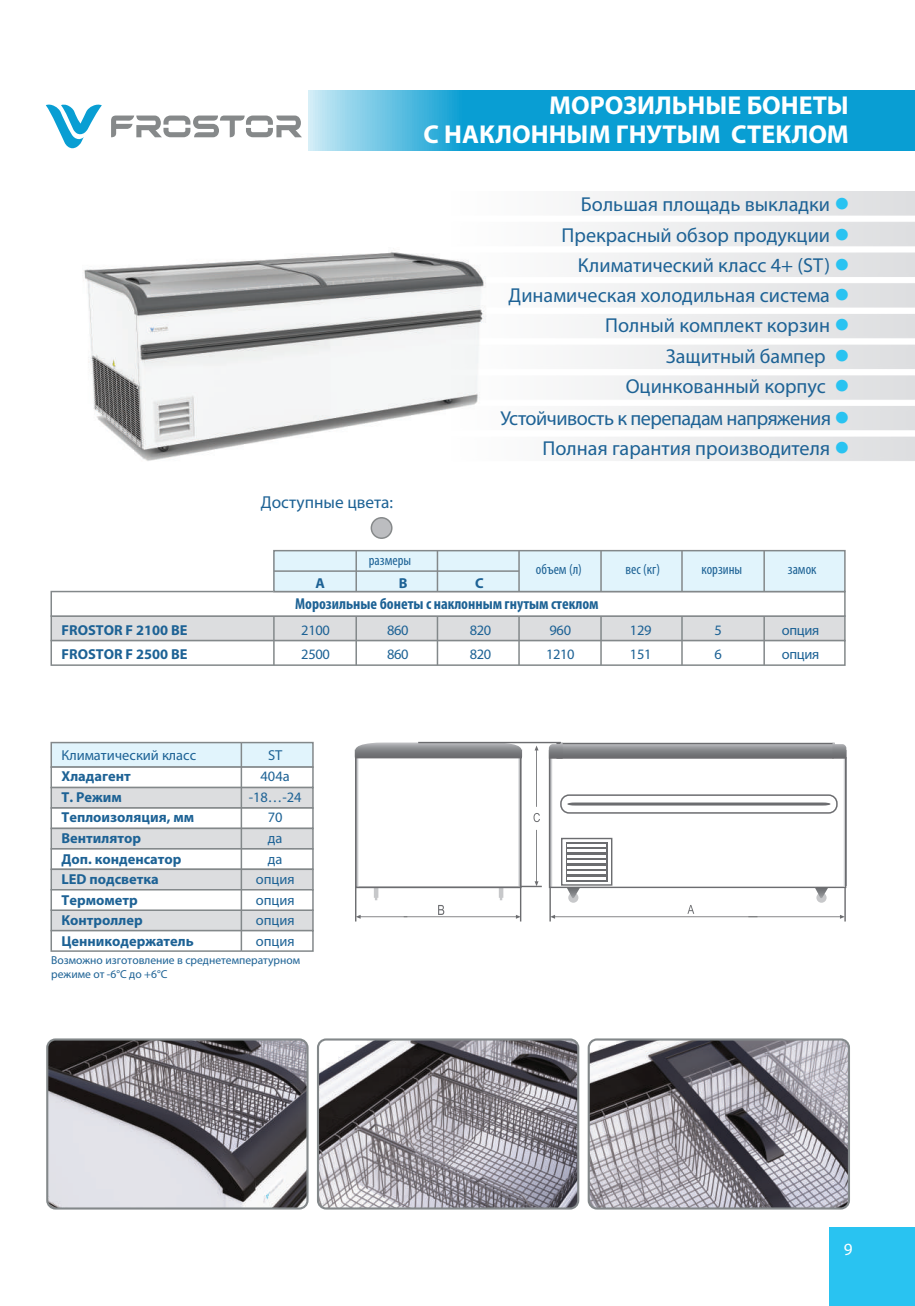
<style>
.page{position:relative;width:915px;height:1306px;background:#fff}
.page>*{position:absolute;margin:0;border:0;box-sizing:border-box;transform-origin:0 0}
.t1{font:700 25.95px/28.8px "Myriad Pro";color:#fff;text-align:right}
.t2{font:20.25px/30.3px "Myriad Pro";color:#1d6295;text-align:right}
.t3{font:20.25px/30.3px "Myriad Pro";letter-spacing:-.02em;color:#1d6295;text-align:right}
.t4{font:17.25px "Myriad Pro";color:#1d6295}
.t5{font:17.1px "Myriad Pro";color:#fff}
.t6{font:700 condensed 15.9px "Myriad Pro";color:#1d6295}
.t7{font:700 14.4px/20.5px "Myriad Pro";color:#1d6295}
.t8{font:14.4px/20.5px "Myriad Pro";color:#1d6295}
.t9{font:condensed 14.4px "Myriad Pro";color:#1d6295}
.t10{font:14.4px/24.3px "Myriad Pro";letter-spacing:-.025em;color:#1d6295}
.t11{font:11.55px/13.8px "Myriad Pro";color:#1d6295}
.s1{color:#29c3f1}
</style>
<div class="page">
<img style="left:84px;top:252px;width:368px;height:209px">
<img style="left:452px;top:192px;width:462px;height:269px">
<img style="left:320px;top:1041px;width:256px;height:165px">
<div style="left:828px;top:1227px;width:86px;height:78px;background:#29c3f1"></div>
<svg style="left:111px;top:115px;width:191px;height:22px"></svg>
<svg style="left:46px;top:104px;width:56px;height:44px"></svg>
<svg style="left:308px;top:90px;width:606px;height:60px;background:#22a8d7"></svg>
<div style="left:371px;top:518px;width:20px;height:20px;background:#bcbdc0;border-radius:50%"></div>
<div style="left:370px;top:517px;width:22px;height:22px;border:1px solid #86898a;border-radius:50%"></div>
<div style="left:51px;top:742px;width:262px;height:25px;background:#e1f4fc"></div>
<div style="left:50px;top:741px;width:263px;height:26px;border:2px solid #83888a"></div>
<div style="left:50px;top:766px;width:263px;height:22px;border:2px solid #83888a"></div>
<div style="left:51px;top:787px;width:262px;height:21px;background:#dcdddf"></div>
<div style="left:50px;top:786px;width:263px;height:22px;border:2px solid #83888a"></div>
<div style="left:50px;top:807px;width:263px;height:22px;border:2px solid #83888a"></div>
<div style="left:51px;top:828px;width:262px;height:20px;background:#dcdddf"></div>
<div style="left:50px;top:827px;width:263px;height:22px;border:2px solid #83888a"></div>
<div style="left:50px;top:848px;width:263px;height:22px;border:2px solid #83888a"></div>
<div style="left:51px;top:869px;width:262px;height:20px;background:#dcdddf"></div>
<div style="left:50px;top:868px;width:263px;height:22px;border:2px solid #83888a"></div>
<div style="left:51px;top:910px;width:262px;height:20px;background:#dcdddf"></div>
<div style="left:50px;top:889px;width:263px;height:22px;border:2px solid #83888a"></div>
<div style="left:50px;top:929px;width:263px;height:22px;border:2px solid #83888a"></div>
<hr style="left:240px;top:742px;width:2px;height:209px;background:#83888a">
<div style="left:51px;top:616px;width:793px;height:24px;background:#dcdddf"></div>
<div style="left:50px;top:640px;width:795px;height:26px;border:2px solid #83888a"></div>
<div style="left:50px;top:591px;width:795px;height:26px;border:2px solid #83888a"></div>
<div style="left:274px;top:550px;width:570px;height:41px;background:#e1f4fc"></div>
<div style="left:273px;top:550px;width:572px;height:42px;border:2px solid #83888a"></div>
<hr style="left:763px;top:616px;width:1px;height:49px;background:#83888a">
<hr style="left:681px;top:616px;width:1px;height:49px;background:#83888a">
<hr style="left:600px;top:616px;width:1px;height:49px;background:#83888a">
<hr style="left:518px;top:616px;width:1px;height:49px;background:#83888a">
<hr style="left:436px;top:616px;width:2px;height:49px;background:#83888a">
<hr style="left:355px;top:616px;width:2px;height:49px;background:#83888a">
<hr style="left:763px;top:550px;width:1px;height:41px;background:#83888a">
<hr style="left:681px;top:550px;width:1px;height:41px;background:#83888a">
<hr style="left:600px;top:550px;width:1px;height:41px;background:#83888a">
<hr style="left:518px;top:550px;width:1px;height:41px;background:#83888a">
<hr style="left:436px;top:550px;width:2px;height:41px;background:#83888a">
<hr style="left:355px;top:550px;width:2px;height:41px;background:#83888a">
<hr style="left:274px;top:570px;width:245px;height:2px;background:#83888a">
<svg style="left:533px;top:813px;width:6px;height:9px"></svg>
<svg style="left:534px;top:829px;width:4px;height:56px"></svg>
<svg style="left:534px;top:745px;width:4px;height:61px"></svg>
<div style="left:568px;top:892px;width:10px;height:10px;background:#c7c8ca;border-radius:50%"></div>
<div style="left:816px;top:892px;width:10px;height:10px;background:#c7c8ca;border-radius:50%"></div>
<svg style="left:550px;top:904px;width:294px;height:14px"></svg>
<hr style="left:549px;top:887px;width:1px;height:34px;background:#6c6d70">
<hr style="left:844px;top:887px;width:1px;height:34px;background:#6c6d70">
<svg style="left:354px;top:742px;width:168px;height:176px"></svg>
<hr style="left:520px;top:885px;width:21px;height:2px;background:#6c6d70">
<hr style="left:418px;top:741px;width:142px;height:2px;background:#6c6d70">
<hr style="left:355px;top:887px;width:1px;height:34px;background:#6c6d70">
<hr style="left:519px;top:887px;width:2px;height:34px;background:#6c6d70">
<svg style="left:548px;top:742px;width:298px;height:156px"></svg>
<img style="left:590px;top:1041px;width:258px;height:167px">
<div style="left:587px;top:1038px;width:262px;height:171px;border:2px solid #83888a;border-radius:8px"></div>
<div style="left:317px;top:1038px;width:262px;height:171px;border:2px solid #83888a;border-radius:8px"></div>
<img style="left:49px;top:1041px;width:258px;height:167px">
<div style="left:46px;top:1038px;width:262px;height:171px;border:2px solid #83888a;border-radius:8px"></div>
<hr style="left:273px;top:616px;width:1px;height:49px;background:#83888a">
<p class="t1" style="left:423px;top:90px;width:427px">МОРОЗИЛЬНЫЕ БОНЕТЫ<br>С НАКЛОННЫМ ГНУТЫМ СТЕКЛОМ</p>
<p class="t7" style="left:61px;top:617px;width:128px;line-height:24.3px">FROSTOR F 2100 BЕ<br>FROSTOR F 2500 BЕ</p>
<p class="t8" style="left:61px;top:745px;width:136px">Климатический класс</p>
<p class="t7" style="left:61px;top:765px;width:134px">Хладагент<br>Т. Режим<br>Теплоизоляция, мм<br>Вентилятор<br>Доп. конденсатор<br>LED подсветка<br>Термометр<br>Контроллер<br>Ценникодержатель</p>
<p class="t4" style="left:261px;top:491px;width:134px">Доступные цвета:</p>
<p class="t9" style="left:369px;top:551px;width:44px">размеры</p>
<p class="t7" style="left:315px;top:572px;width:11px">А</p>
<p class="t7" style="left:398px;top:572px;width:10px">B</p>
<p class="t2" style="left:508px;top:189px;width:342px">Большая площадь выкладки <span class="s1">●<br></span>Прекрасный обзор продукции <span class="s1">●<br></span>Климатический класс 4+ (ST) <span class="s1">●<br></span>Динамическая холодильная система <span class="s1">●<br></span>Полный комплект корзин <span class="s1">●<br></span>Защитный бампер <span class="s1">●<br></span>Оцинкованный корпус <span class="s1">●</span></p>
<p class="t3" style="left:500px;top:403px;width:350px">Устойчивость к перепадам напряжения <span class="s1">●<br></span>Полная гарантия производителя <span class="s1">●</span></p>
<p class="t7" style="left:475px;top:572px;width:10px">C</p>
<p class="t9" style="left:535px;top:561px;width:47px">объем (л)</p>
<p class="t9" style="left:625px;top:561px;width:36px">вес (кг)</p>
<p class="t9" style="left:701px;top:561px;width:42px">корзины</p>
<p class="t9" style="left:787px;top:561px;width:30px">замок</p>
<p class="t6" style="left:295px;top:594px;width:305px">Морозильные бонеты с наклонным гнутым стеклом</p>
<p class="t10" style="left:301px;top:618px;width:30px">2100<br>2500</p>
<p class="t8" style="left:387px;top:618px;width:23px;line-height:24.3px">860<br>860</p>
<p class="t8" style="left:469px;top:618px;width:23px;line-height:24.3px">820<br>820</p>
<p class="t8" style="left:546px;top:618px;width:30px;line-height:24.3px">960<br>1210</p>
<p class="t8" style="left:629px;top:618px;width:23px;line-height:24.3px">129<br>151</p>
<p class="t8" style="left:714px;top:618px;width:9px;line-height:24.3px">5<br>6</p>
<p class="t8" style="left:248px;top:745px;width:54px;text-align:center">ST<br>404a -18…-24<br>70<br>да<br>да опция опция опция опция</p>
<p class="t10" style="left:781px;top:618px;width:39px">опция опция</p>
<p class="t11" style="left:51px;top:953px;width:250px">Возможно изготовление в среднетемпературном режиме от -6°С до +6°С</p>
<p class="t5" style="left:843px;top:1238px;width:10px">9</p>
</div>
